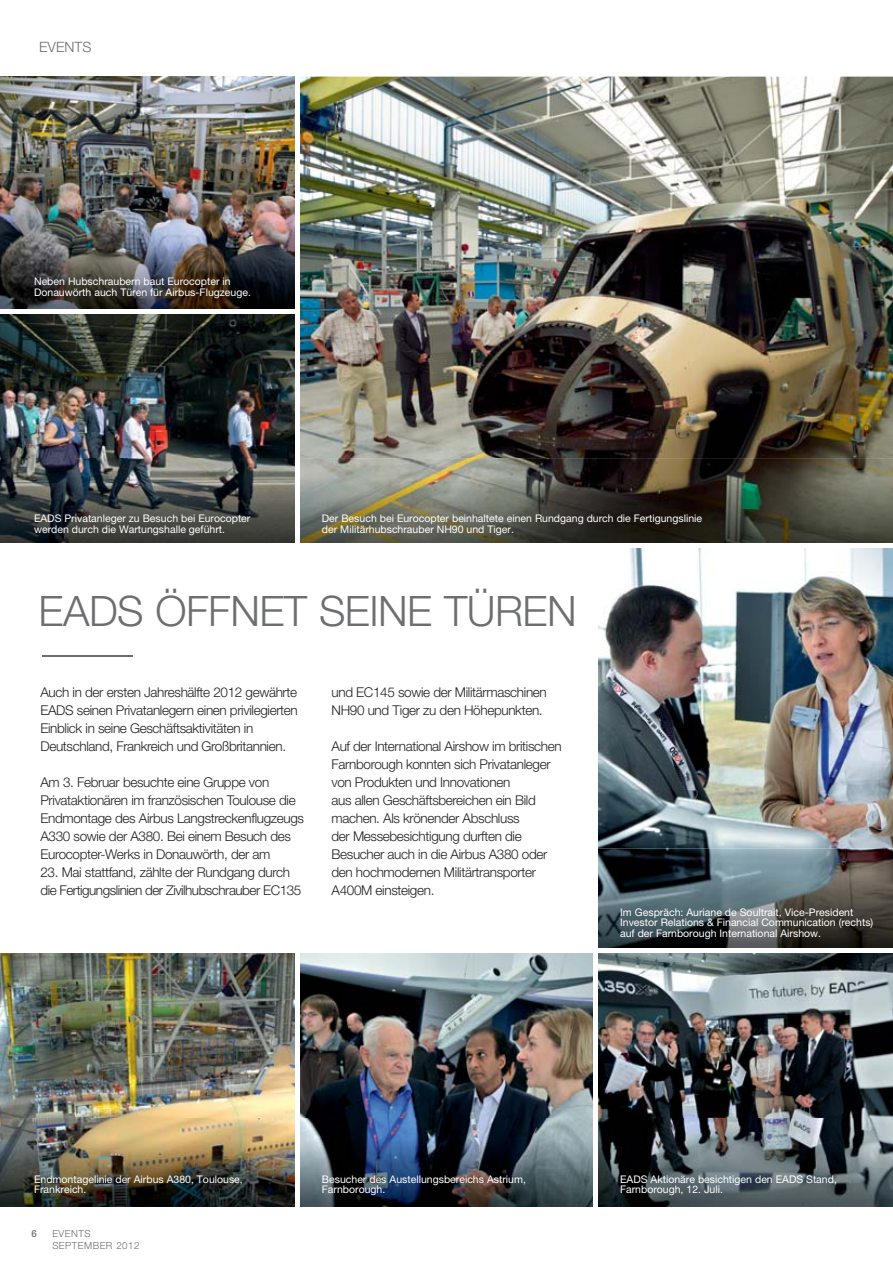
<style>
.page{position:relative;width:893px;height:1263px;background:#fff}
.page>*{position:absolute;margin:0;border:0;box-sizing:border-box;transform-origin:0 0}
.t1{font:300 42px "Helvetica Neue";letter-spacing:-.01em;color:#6d6e70}
.t2{font:300 14.25px "Helvetica Neue";color:#6d6e70}
.t3{font:300 13.5px/18px "Helvetica Neue";letter-spacing:-.025em;color:#231f20}
.t4{font:10.5px/10.5px "Helvetica Neue";color:#fff}
.t5{font:300 9.75px/11.7px "Helvetica Neue";letter-spacing:.05em;color:#6d6e70}
.t6{font:500 9.75px "Helvetica Neue";color:#6d6e70}
</style>
<div class="page">
<img style="left:598px;top:548px;width:295px;height:300px">
<img style="left:1px;top:77px;width:892px;height:381px">
<img style="left:598px;top:848px;width:295px;height:100px">
<img style="left:1px;top:953px;width:892px;height:254px">
<hr style="left:42px;top:655px;width:91px;height:2px;background:#6d6e70">
<img style="left:1px;top:458px;width:294px;height:85px">
<img style="left:300px;top:458px;width:593px;height:85px">
<hr style="left:296px;top:945px;width:4px;height:294px;background:#fff">
<hr style="left:593px;top:546px;width:4px;height:692px;background:#fff">
<hr style="left:1px;top:310px;width:297px;height:4px;background:#fff">
<hr style="left:296px;top:58px;width:4px;height:500px;background:#fff">
<p class="t2" style="left:39px;top:42px;width:54px">EVENTS</p>
<p class="t4" style="left:34px;top:277px;width:218px">Neben Hubschraubern baut Eurocopter in<br>Donauwörth auch Türen für Airbus-Flugzeuge.</p>
<p class="t4" style="left:34px;top:514px;width:218px">EADS Privatanleger zu Besuch bei Eurocopter werden durch die Wartungshalle geführt.</p>
<p class="t4" style="left:322px;top:514px;width:382px">Der Besuch bei Eurocopter beinhaltete einen Rundgang durch die Fertigungslinie der Militärhubschrauber NH90 und Tiger.</p>
<h1 class="t1" style="left:39px;top:596px;width:539px">EADS ÖFFNET SEINE TÜREN</h1>
<p class="t3" style="left:40px;top:684px;width:259px">Auch in der ersten Jahreshälfte 2012 gewährte EADS seinen Privatanlegern einen privilegierten Einblick in seine Geschäftsaktivitäten in Deutschland, Frankreich und Großbritannien.</p>
<p class="t3" style="left:40px;top:774px;width:265px">Am 3. Februar besuchte eine Gruppe von Privataktionären im französischen Toulouse die Endmontage des Airbus Langstreckenflugzeugs A330 sowie der A380. Bei einem Besuch des Eurocopter-Werks in Donauwörth, der am</p>
<p class="t3" style="left:40px;top:864px;width:262px">23. Mai stattfand, zählte der Rundgang durch die Fertigungslinien der Zivilhubschrauber EC135</p>
<p class="t3" style="left:331px;top:684px;width:217px">und EC145 sowie der Militärmaschinen<br>NH90 und Tiger zu den Höhepunkten.</p>
<p class="t3" style="left:331px;top:738px;width:232px">Auf der International Airshow im britischen Farnborough konnten sich Privatanleger von Produkten und Innovationen<br>aus allen Geschäftsbereichen ein Bild machen. Als krönender Abschluss<br>der Messebesichtigung durften die Besucher auch in die Airbus A380 oder den hochmodernen Militärtransporter A400M einsteigen.</p>
<p class="t4" style="left:620px;top:908px;width:255px">Im Gespräch: Auriane de Soultrait, Vice-President<br>Investor Relations &amp; Financial Communication (rechts) auf der Farnborough International Airshow.</p>
<p class="t4" style="left:34px;top:1175px;width:210px">Endmontagelinie der Airbus A380, Toulouse,<br>Frankreich.</p>
<p class="t6" style="left:31px;top:1230px;width:7px">6</p>
<p class="t5" style="left:52px;top:1229px;width:89px">EVENTS<br>SEPTEMBER 2012</p>
<p class="t4" style="left:322px;top:1175px;width:205px">Besucher des Austellungsbereichs Astrium,<br>Farnborough.</p>
<p class="t4" style="left:620px;top:1175px;width:218px">EADS Aktionäre besichtigen den EADS Stand,<br>Farnborough, 12. Juli.</p>
</div>
